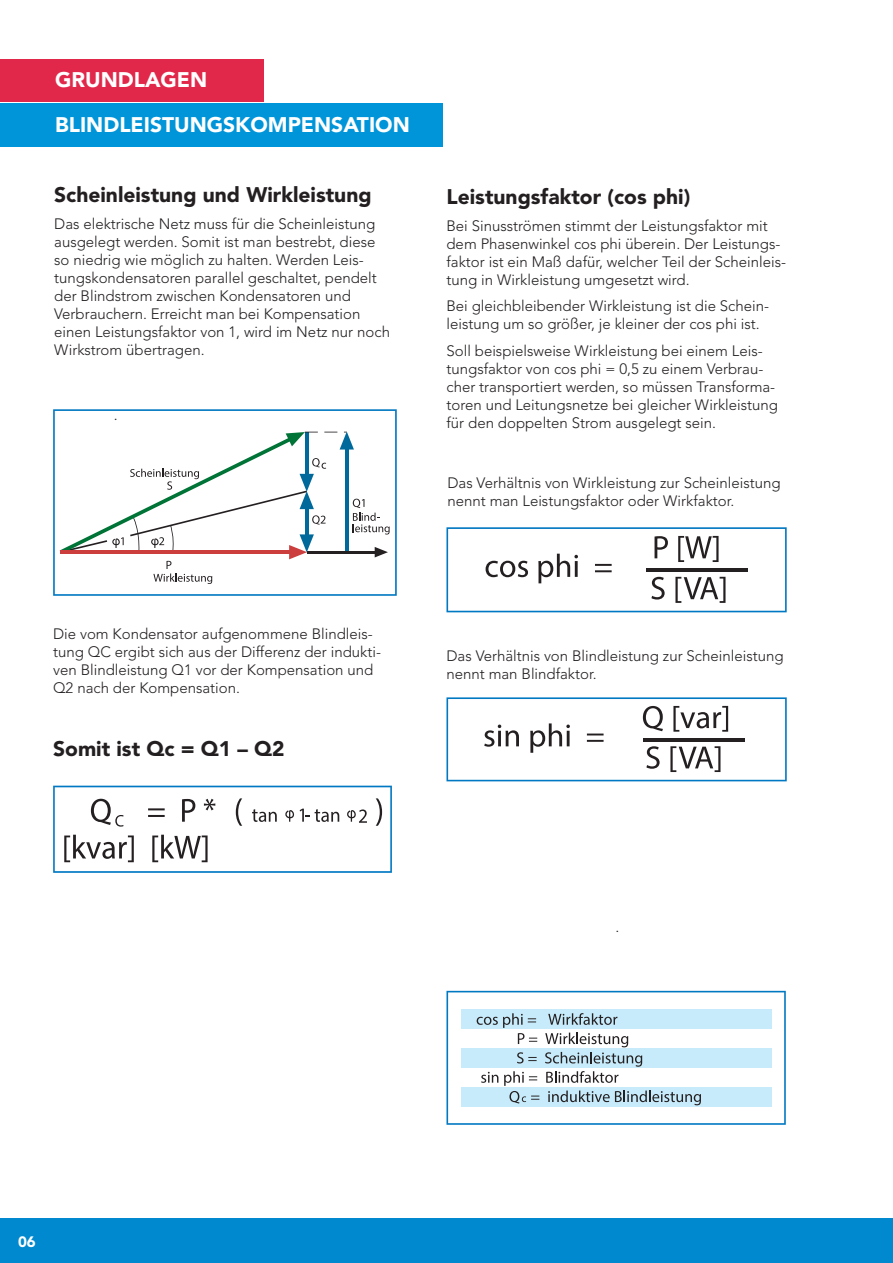
<style>
.page{position:relative;width:893px;height:1263px;background:#fff}
.page>*{position:absolute;margin:0;border:0;box-sizing:border-box;transform-origin:0 0}
.Überschrift{font:900 21px "Avenir LT Std";color:#231f20}
.t1{font:900 21px "Avenir LT Std";color:#fff}
.Fliesstext{font:300 15px/18px "Avenir LT Std";color:#231f20}
.t2{font:900 15px "Avenir LT Std";color:#fff}
</style>
<div class="page">
<div style="left:0;top:1218px;width:893px;height:45px;background:#0089cf"></div>
<div style="left:0;top:103px;width:443px;height:43px;background:#0095d9"></div>
<svg style="left:53px;top:409px;width:344px;height:187px"></svg>
<svg style="left:60px;top:432px;width:330px;height:152px"></svg>
<svg style="left:53px;top:786px;width:339px;height:87px"></svg>
<svg style="left:446px;top:527px;width:341px;height:85px"></svg>
<svg style="left:446px;top:697px;width:341px;height:84px"></svg>
<svg style="left:446px;top:991px;width:340px;height:134px"></svg>
<div style="left:461px;top:1009px;width:311px;height:20px;background:#c7ebfa"></div>
<div style="left:461px;top:1048px;width:311px;height:20px;background:#c7ebfa"></div>
<div style="left:461px;top:1087px;width:311px;height:19px;background:#c7ebfa"></div>
<svg style="left:548px;top:1013px;width:69px;height:12px"></svg>
<svg style="left:477px;top:1013px;width:60px;height:31px"></svg>
<svg style="left:517px;top:1052px;width:20px;height:11px"></svg>
<svg style="left:481px;top:1072px;width:17px;height:11px"></svg>
<svg style="left:545px;top:1032px;width:97px;height:51px"></svg>
<svg style="left:504px;top:1071px;width:35px;height:32px"></svg>
<svg style="left:548px;top:1090px;width:153px;height:15px"></svg>
<div style="left:0;top:60px;width:264px;height:42px;background:#e2284a"></div>
<p class="t1" style="left:55px;top:67px;width:154px">GRUNDLAGEN</p>
<p class="t1" style="left:55px;top:112px;width:356px">BLINDLEISTUNGSKOMPENSATION</p>
<p class="Überschrift" style="left:54px;top:182px;width:319px">Scheinleistung und Wirkleistung</p>
<p class="Fliesstext" style="left:54px;top:215px;width:337px">Das elektrische Netz muss für die Scheinleistung ausgelegt werden. Somit ist man bestrebt, diese so niedrig wie möglich zu halten. Werden Leis&shy;tungskondensatoren parallel geschaltet, pendelt der Blindstrom zwischen Kondensatoren und Verbrauchern. Erreicht man bei Kompensation einen Leistungsfaktor von 1, wird im Netz nur noch Wirkstrom übertragen.</p>
<p class="Fliesstext" style="left:114px;top:406px;width:5px">.</p>
<p class="Überschrift" style="left:446px;top:184px;width:245px">Leistungsfaktor (cos phi)</p>
<p class="Fliesstext" style="left:446px;top:216px;width:341px">Bei Sinusströmen stimmt der Leistungsfaktor mit dem Phasenwinkel cos phi überein. Der Leistungs&shy;faktor ist ein Maß dafür, welcher Teil der Scheinleis&shy;tung in Wirkleistung umgesetzt wird.</p>
<p class="Fliesstext" style="left:446px;top:297px;width:324px">Bei gleichbleibender Wirkleistung ist die Schein&shy;leistung um so größer, je kleiner der cos phi ist.</p>
<p class="Fliesstext" style="left:446px;top:341px;width:333px">Soll beispielsweise Wirkleistung bei einem Leis&shy;tungsfaktor von cos phi = 0,5 zu einem Verbrau&shy;cher transportiert werden, so müssen Transforma&shy;toren und Leitungsnetze bei gleicher Wirkleistung für den doppelten Strom ausgelegt sein.</p>
<p class="Fliesstext" style="left:447px;top:473px;width:335px">Das Verhältnis von Wirkleistung zur Scheinleistung nennt man Leistungsfaktor oder Wirkfaktor.</p>
<p class="Fliesstext" style="left:53px;top:624px;width:329px">Die vom Kondensator aufgenommene Blindleis&shy;tung QC ergibt sich aus der Differenz der indukti&shy;ven Blindleistung Q1 vor der Kompensation und Q2 nach der Kompensation.</p>
<p class="Überschrift" style="left:53px;top:736px;width:233px">Somit ist Qc = Q1 – Q2</p>
<p class="Fliesstext" style="left:446px;top:647px;width:339px">Das Verhältnis von Blindleistung zur Scheinleistung nennt man Blindfaktor.</p>
<p class="Fliesstext" style="left:616px;top:918px;width:5px">.</p>
<p class="t2" style="left:18px;top:1232px;width:19px">06</p>
</div>
